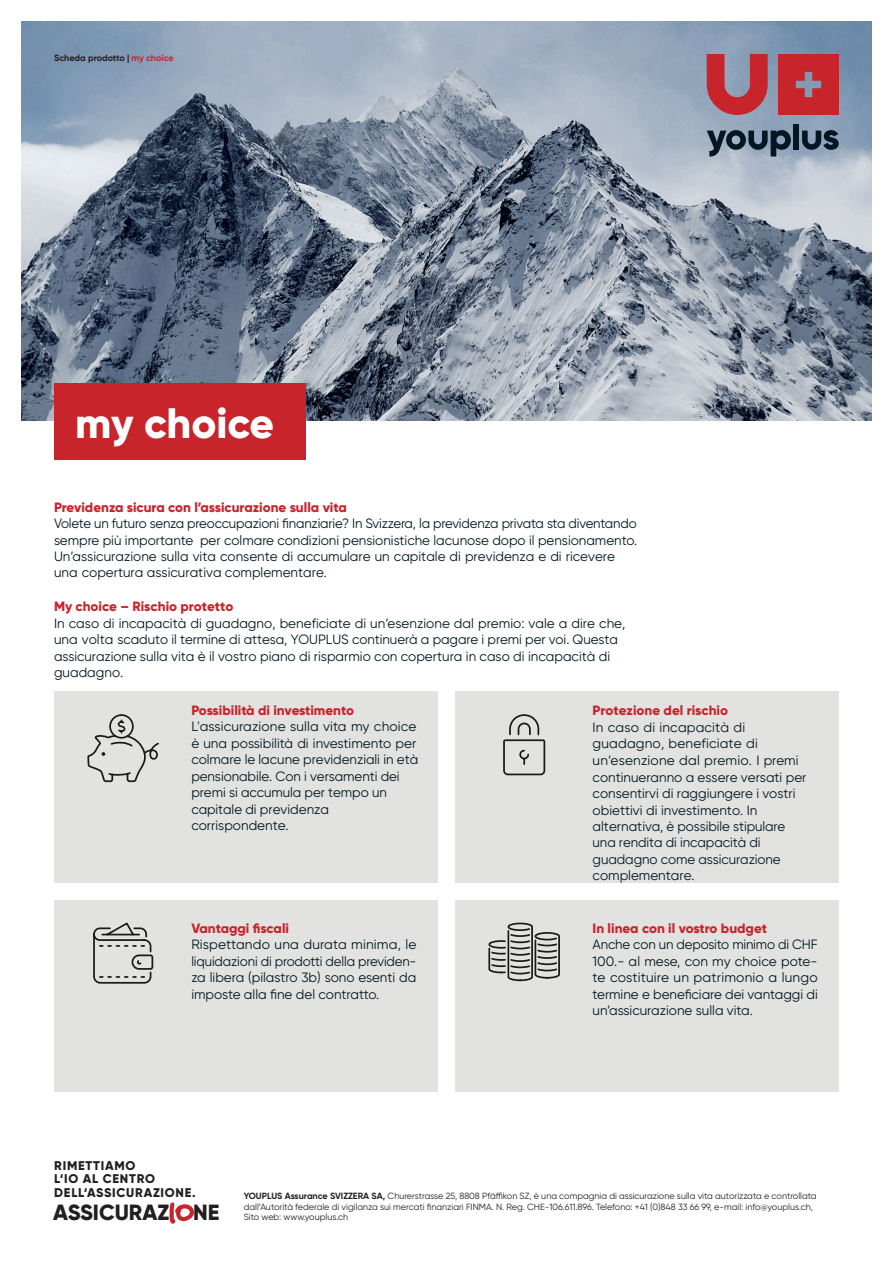
<style>
.page{position:relative;width:893px;height:1263px;background:#fff}
.page>*{position:absolute;margin:0;border:0;box-sizing:border-box;transform-origin:0 0}
.t1{font:800 42.45px "Gilroy";letter-spacing:-.005em;color:#fff}
.t2{font:800 22.05px "Gilroy";color:#231f20}
.t3{font:13.5px/16.5px "Gilroy";color:#031722}
.t4{font:800 13.5px "Gilroy";color:#c8242b}
.t5{font:800 12.6px/13.8px "Gilroy";letter-spacing:.06em;color:#231f20}
.t6{font:9px/10.5px "Gilroy";color:#231f20}
.t7{font:700 9px "Gilroy";color:#231f20}
.s1{color:#c8242b}
.s2{font-weight:700}
</style>
<div class="page">
<svg style="left:169px;top:1202px;width:25px;height:22px"></svg>
<img style="left:21px;top:21px;width:851px;height:400px">
<svg style="left:778px;top:54px;width:61px;height:61px;background:#c12e36"></svg>
<svg style="left:707px;top:54px;width:61px;height:61px;background:#b15461"></svg>
<div style="left:793px;top:124px;width:6px;height:26px;background:#031722"></div>
<svg style="left:802px;top:130px;width:37px;height:20px"></svg>
<svg style="left:707px;top:130px;width:84px;height:27px;background:#566877"></svg>
<div style="left:54px;top:383px;width:251px;height:76px;background:#c8242b"></div>
<div style="left:54px;top:692px;width:384px;height:191px;background:#e2e2e1"></div>
<div style="left:54px;top:900px;width:384px;height:191px;background:#e2e2e1"></div>
<div style="left:455px;top:692px;width:384px;height:191px;background:#e2e2e1"></div>
<div style="left:455px;top:900px;width:384px;height:191px;background:#e2e2e1"></div>
<svg style="left:87px;top:714px;width:72px;height:69px"></svg>
<svg style="left:503px;top:714px;width:43px;height:62px"></svg>
<svg style="left:93px;top:922px;width:61px;height:62px"></svg>
<svg style="left:488px;top:922px;width:72px;height:60px"></svg>
<p class="t7" style="left:54px;top:52px;width:121px">Scheda prodotto | <span class="s1">my choice</span></p>
<h1 class="t1" style="left:75px;top:396px;width:200px">my choice</h1>
<p class="t4" style="left:54px;top:498px;width:294px">Previdenza sicura con l’assicurazione sulla vita</p>
<p class="t3" style="left:54px;top:515px;width:585px">Volete un futuro senza preoccupazioni finanziarie? In Svizzera, la previdenza privata sta diventando sempre più importante per colmare condizioni pensionistiche lacunose dopo il pensionamento.<br>Un’assicurazione sulla vita consente di accumulare un capitale di previdenza e di ricevere una copertura assicurativa complementare.</p>
<p class="t4" style="left:54px;top:598px;width:181px">My choice – Rischio protetto</p>
<p class="t3" style="left:54px;top:614px;width:573px">In caso di incapacità di guadagno, beneficiate di un’esenzione dal premio: vale a dire che, una volta scaduto il termine di attesa, YOUPLUS continuerà a pagare i premi per voi. Questa assicurazione sulla vita è il vostro piano di risparmio con copertura in caso di incapacità di guadagno.</p>
<p class="t4" style="left:191px;top:701px;width:164px">Possibilità di investimento</p>
<p class="t3" style="left:191px;top:718px;width:228px">L'assicurazione sulla vita my choice è una possibilità di investimento per colmare le lacune previdenziali in età pensionabile. Con i versamenti dei premi si accumula per tempo un capitale di previdenza corrispondente.</p>
<p class="t4" style="left:191px;top:919px;width:99px">Vantaggi fiscali</p>
<p class="t3" style="left:191px;top:936px;width:227px;text-align:justify">Rispettando una durata minima, le liquidazioni di prodotti della previden&shy;za libera (pilastro 3b) sono esenti da imposte alla fine del contratto.</p>
<p class="t4" style="left:593px;top:702px;width:137px">Protezione del rischio</p>
<p class="t3" style="left:593px;top:719px;width:215px">In caso di incapacità di guadagno, beneficiate di un’esenzione dal premio. I premi continueranno a essere versati per consentirvi di raggiungere i vostri obiettivi di investimento. In alternativa, è possibile stipulare una rendita di incapacità di guadagno come assicurazione complementare.</p>
<p class="t4" style="left:593px;top:919px;width:176px">In linea con il vostro budget</p>
<p class="t3" style="left:593px;top:936px;width:227px;text-align:justify">Anche con un deposito minimo di CHF 100.- al mese, con my choice pote&shy;te costituire un patrimonio a lungo termine e beneficiare dei vantaggi di un’assicurazione sulla vita.</p>
<p class="t5" style="left:54px;top:1158px;width:143px">RIMETTIAMO<br>L‘IO AL CENTRO<br>DELL‘ASSICURAZIONE.</p>
<h2 class="t2" style="left:53px;top:1198px;width:168px">ASSICURAZ NE</h2>
<p class="t6" style="left:244px;top:1191px;width:574px"><span class="s2">YOUPLUS Assurance SVIZZERA SA,</span> Churerstrasse 25, 8808 Pfäffikon SZ, è una compagnia di assicurazione sulla vita autorizzata e controllata dall’Autorità federale di vigilanza sui mercati finanziari FINMA. N. Reg. CHE-106.611.896. Telefono: +41 (0)848 33 66 99, e-mail: info@youplus.ch,<br>Sito web: www.youplus.ch</p>
</div>
